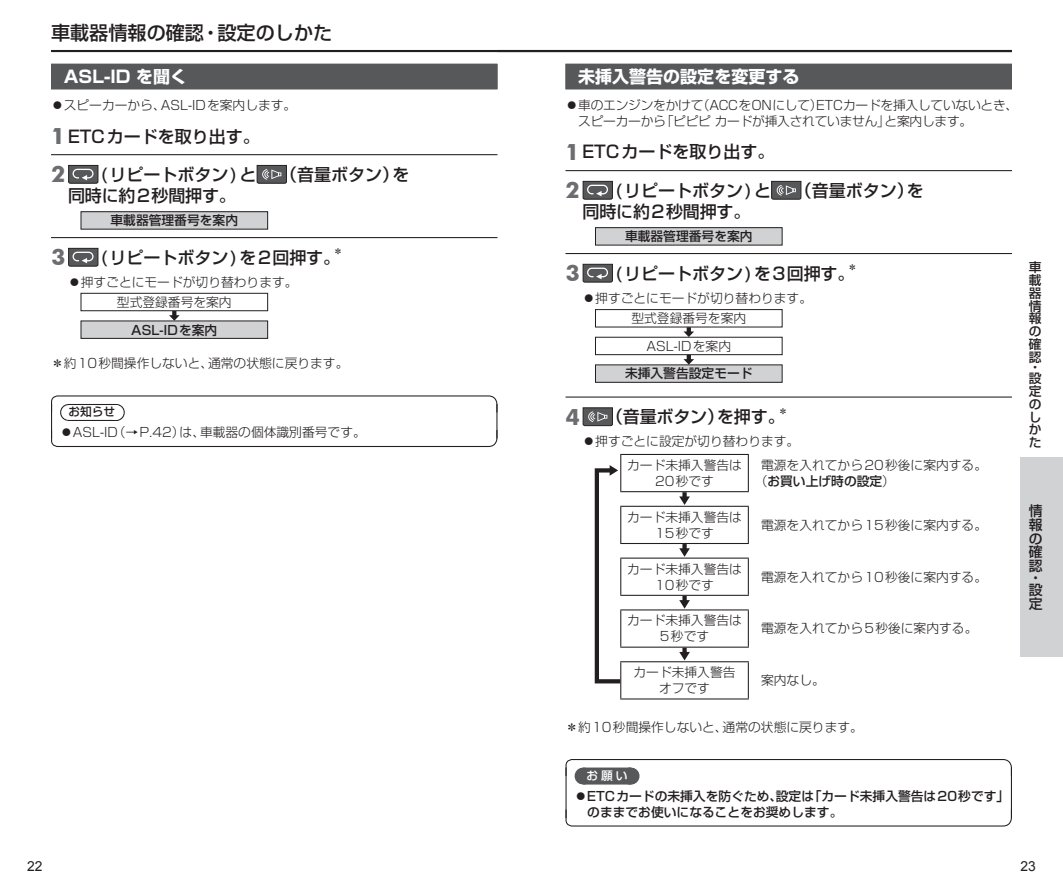
<style>
.page{position:relative;width:1063px;height:893px;background:#fff}
.page>*{position:absolute;margin:0;border:0;box-sizing:border-box;transform-origin:0 0}
.t1{font:700 21.3px "Futura";color:#6c6d70}
.t2{font:500 19.2px "Shin Go Pro";color:#231f20}
.t3{font:500 16.95px "Shin Go Pro";color:#231f20}
.t4{font:700 16.95px "Shin Go Pro";color:#fff}
.t5{font:500 13.8px/13.8px "Shin Go Pro";color:#231f20;text-align:justify}
.t6{font:13.8px "Arial";color:#231f20}
.t7{font:300 12.75px/15.9px "Shin Go Pro";color:#231f20}
.t8{font:500 12.75px/12.8px "Shin Go Pro";color:#231f20;text-align:justify}
.t9{font:300 12.75px/15.9px "Shin Go Pro";letter-spacing:-.02em;color:#231f20}
.t10{font:500 11.7px "Shin Go Pro";color:#231f20}
.t11{font:500 11.7px "Shin Go Pro";color:#fff}
.t12{font:500 9.9px "Shin Go Pro";color:#231f20}
.s1{font-family:"Futura";font-weight:700;font-size:21.3px;color:#6c6d70}
.s2{font-weight:500}
.s3{font-weight:300}
</style>
<div class="page">
<div style="left:1020px;top:457px;width:43px;height:200px;background:#d1d2d4"></div>
<hr style="left:51px;top:50px;width:961px;height:2px;background:#231f20">
<div style="left:51px;top:64px;width:446px;height:25px;background:#57585a"></div>
<hr style="left:51px;top:154px;width:446px;height:1px;background:#231f20">
<hr style="left:51px;top:237px;width:446px;height:1px;background:#231f20">
<svg style="left:68px;top:165px;width:31px;height:19px"></svg>
<svg style="left:257px;top:165px;width:30px;height:19px"></svg>
<div style="left:81px;top:212px;width:187px;height:17px;background:#d1d2d4"></div>
<div style="left:81px;top:211px;width:187px;height:18px;border:1px solid #231f20"></div>
<svg style="left:68px;top:248px;width:31px;height:19px"></svg>
<div style="left:81px;top:293px;width:187px;height:18px;border:1px solid #231f20"></div>
<div style="left:81px;top:321px;width:187px;height:17px;background:#d1d2d4"></div>
<div style="left:81px;top:321px;width:187px;height:18px;border:1px solid #231f20"></div>
<svg style="left:169px;top:311px;width:11px;height:10px"></svg>
<hr style="left:51px;top:404px;width:1px;height:34px;background:#231f20">
<hr style="left:496px;top:404px;width:1px;height:34px;background:#231f20">
<svg style="left:51px;top:395px;width:447px;height:26px"></svg>
<svg style="left:51px;top:429px;width:447px;height:18px"></svg>
<div style="left:566px;top:64px;width:446px;height:25px;background:#57585a"></div>
<hr style="left:566px;top:170px;width:446px;height:1px;background:#231f20">
<hr style="left:566px;top:253px;width:446px;height:1px;background:#231f20">
<hr style="left:566px;top:396px;width:446px;height:2px;background:#231f20">
<svg style="left:583px;top:181px;width:30px;height:19px"></svg>
<svg style="left:771px;top:181px;width:31px;height:19px"></svg>
<div style="left:595px;top:228px;width:187px;height:17px;background:#d1d2d4"></div>
<div style="left:595px;top:227px;width:187px;height:18px;border:1px solid #231f20"></div>
<svg style="left:583px;top:264px;width:30px;height:19px"></svg>
<div style="left:595px;top:309px;width:187px;height:18px;border:1px solid #231f20"></div>
<div style="left:595px;top:337px;width:187px;height:18px;border:1px solid #231f20"></div>
<svg style="left:684px;top:327px;width:10px;height:10px"></svg>
<div style="left:595px;top:365px;width:187px;height:17px;background:#d1d2d4"></div>
<svg style="left:684px;top:355px;width:10px;height:10px"></svg>
<svg style="left:583px;top:407px;width:30px;height:19px"></svg>
<hr style="left:620px;top:558px;width:129px;height:1px;background:#231f20">
<hr style="left:748px;top:559px;width:1px;height:36px;background:#231f20">
<hr style="left:620px;top:595px;width:129px;height:1px;background:#231f20">
<hr style="left:620px;top:506px;width:129px;height:1px;background:#231f20">
<hr style="left:748px;top:507px;width:1px;height:36px;background:#231f20">
<hr style="left:620px;top:543px;width:129px;height:1px;background:#231f20">
<hr style="left:620px;top:609px;width:129px;height:1px;background:#231f20">
<hr style="left:748px;top:610px;width:1px;height:37px;background:#231f20">
<hr style="left:620px;top:647px;width:129px;height:1px;background:#231f20">
<hr style="left:620px;top:661px;width:129px;height:1px;background:#231f20">
<hr style="left:620px;top:662px;width:1px;height:36px;background:#231f20">
<hr style="left:748px;top:662px;width:1px;height:36px;background:#231f20">
<hr style="left:620px;top:698px;width:129px;height:1px;background:#231f20">
<hr style="left:620px;top:454px;width:129px;height:1px;background:#231f20">
<hr style="left:620px;top:455px;width:1px;height:36px;background:#231f20">
<hr style="left:748px;top:455px;width:1px;height:36px;background:#231f20">
<hr style="left:620px;top:491px;width:129px;height:1px;background:#231f20">
<svg style="left:594px;top:465px;width:31px;height:221px"></svg>
<div style="left:682px;top:492px;width:5px;height:9px;background:#231f20"></div>
<svg style="left:679px;top:496px;width:11px;height:9px"></svg>
<div style="left:682px;top:544px;width:5px;height:8px;background:#231f20"></div>
<svg style="left:679px;top:548px;width:11px;height:9px"></svg>
<div style="left:682px;top:596px;width:5px;height:8px;background:#231f20"></div>
<svg style="left:679px;top:600px;width:11px;height:9px"></svg>
<div style="left:682px;top:648px;width:5px;height:8px;background:#231f20"></div>
<svg style="left:679px;top:652px;width:11px;height:8px"></svg>
<hr style="left:566px;top:767px;width:1px;height:51px;background:#231f20">
<hr style="left:1011px;top:767px;width:1px;height:51px;background:#231f20">
<svg style="left:565px;top:759px;width:447px;height:25px"></svg>
<svg style="left:565px;top:808px;width:447px;height:19px"></svg>
<h2 class="t2" style="left:51px;top:17px;width:283px">車載器情報の確認・設定のしかた</h2>
<h3 class="t4" style="left:64px;top:63px;width:125px">ASL-ID を聞く</h3>
<p class="t7" style="left:51px;top:96px;width:247px">⿟スピーカーから、ASL-IDを案内します。</p>
<h3 class="t3" style="left:51px;top:122px;width:210px"><span class="s1">1</span>ETCカードを取り出す。</h3>
<h1 class="t1" style="left:51px;top:159px;width:16px">2</h1>
<h3 class="t3" style="left:100px;top:160px;width:158px">(リピートボタン)と</h3>
<h3 class="t3" style="left:280px;top:160px;width:131px">（音量ボタン）を</h3>
<h3 class="t3" style="left:68px;top:182px;width:169px">同時に約2秒間押す。</h3>
<p class="t8" style="left:111px;top:213px;width:129px">車載器管理番号を案内</p>
<h1 class="t1" style="left:51px;top:242px;width:16px">3</h1>
<h3 class="t3" style="left:100px;top:243px;width:241px">(リピートボタン)を2回押す。</h3>
<p class="t12" style="left:333px;top:243px;width:11px">＊</p>
<p class="t7" style="left:117px;top:270px;width:182px;line-height:20.2px;text-indent:-49px">⿟押すごとにモードが切り替わります。型式登録番号を案内</p>
<p class="t8" style="left:131px;top:322px;width:88px">ASL-IDを案内</p>
<p class="t7" style="left:51px;top:354px;width:299px">＊約10秒間操作しないと、通常の状態に戻ります。</p>
<p class="t10" style="left:69px;top:402px;width:48px">お知らせ</p>
<p class="t7" style="left:60px;top:423px;width:307px">⿟ASL-ID（→P.42）は、車載器の個体識別番号です。</p>
<h3 class="t4" style="left:578px;top:63px;width:223px">未挿入警告の設定を変更する</h3>
<p class="t9" style="left:578px;top:96px;width:442px;text-indent:-13px">⿟車のエンジンをかけて（ACCをONにして）ETCカードを挿入していないとき、スピーカーから「ピピピカードが挿入されていません」と案内します。</p>
<h3 class="t3" style="left:566px;top:138px;width:210px"><span class="s1">1</span>ETCカードを取り出す。</h3>
<h1 class="t1" style="left:566px;top:175px;width:16px">2</h1>
<h3 class="t3" style="left:615px;top:176px;width:158px">(リピートボタン)と</h3>
<h3 class="t3" style="left:795px;top:176px;width:131px">（音量ボタン）を</h3>
<h3 class="t3" style="left:583px;top:198px;width:169px">同時に約2秒間押す。</h3>
<p class="t8" style="left:625px;top:228px;width:129px">車載器管理番号を案内</p>
<h1 class="t1" style="left:566px;top:258px;width:16px">3</h1>
<h3 class="t3" style="left:615px;top:259px;width:241px">(リピートボタン)を3回押す。</h3>
<p class="t12" style="left:848px;top:259px;width:11px">＊</p>
<p class="t7" style="left:631px;top:286px;width:182px;line-height:20.7px;text-indent:-49px">⿟押すごとにモードが切り替わります。型式登録番号を案内</p>
<p class="t7" style="left:646px;top:336px;width:86px">ASL-IDを案内</p>
<p class="t8" style="left:625px;top:366px;width:129px">未挿入警告設定モード</p>
<h3 class="t3" style="left:566px;top:403px;width:221px"><span class="s1">4</span> （音量ボタン）を押す。</h3>
<p class="t12" style="left:778px;top:403px;width:11px">＊</p>
<p class="t7" style="left:627px;top:428px;width:174px;line-height:23.9px;text-indent:-45px">⿟押すごとに設定が切り替わります。カード未挿入警告は</p>
<p class="t7" style="left:655px;top:472px;width:60px">20秒です</p>
<p class="t7" style="left:755px;top:456px;width:234px;text-indent:6px">電源を入れてから20秒後に案内する。（<span class="s2">お買い上げ時の設定</span>）</p>
<p class="t7" style="left:627px;top:507px;width:116px;text-align:center">カード未挿入警告は<br>15秒です</p>
<p class="t7" style="left:761px;top:515px;width:228px">電源を入れてから15秒後に案内する。</p>
<p class="t7" style="left:627px;top:559px;width:116px;text-align:center">カード未挿入警告は<br>10秒です</p>
<p class="t7" style="left:761px;top:567px;width:228px">電源を入れてから10秒後に案内する。</p>
<p class="t7" style="left:627px;top:611px;width:116px;text-align:center">カード未挿入警告は<br>5秒です</p>
<p class="t7" style="left:761px;top:619px;width:218px">電源を入れてから5秒後に案内する。</p>
<p class="t7" style="left:634px;top:663px;width:104px;text-align:center">カード未挿入警告オフです</p>
<p class="t7" style="left:761px;top:671px;width:65px">案内なし。</p>
<p class="t7" style="left:566px;top:718px;width:299px">＊約10秒間操作しないと、通常の状態に戻ります。</p>
<p class="t11" style="left:587px;top:766px;width:42px">お願い</p>
<p class="t8" style="left:587px;top:786px;width:424px;line-height:15.9px;text-indent:-13px"><span class="s3">⿟</span>ETCカードの未挿入を防ぐため、設定は「カード未挿入警告は20秒です」のままでお使いになることをお奨めします。</p>
<p class="t8" style="left:1029px;top:260px;width:14px">車載器情報の確認</p>
<p class="t8" style="left:1029px;top:361px;width:14px;line-height:10.8px">・設</p>
<p class="t8" style="left:1029px;top:383px;width:14px">定のしかた</p>
<p class="t5" style="left:1029px;top:502px;width:15px">情報の確認</p>
<p class="t5" style="left:1029px;top:570px;width:15px;line-height:11.7px">・設</p>
<p class="t5" style="left:1029px;top:595px;width:15px">定</p>
<p class="t6" style="left:27px;top:856px;width:17px">22</p>
<p class="t6" style="left:1020px;top:856px;width:17px">23</p>
</div>
